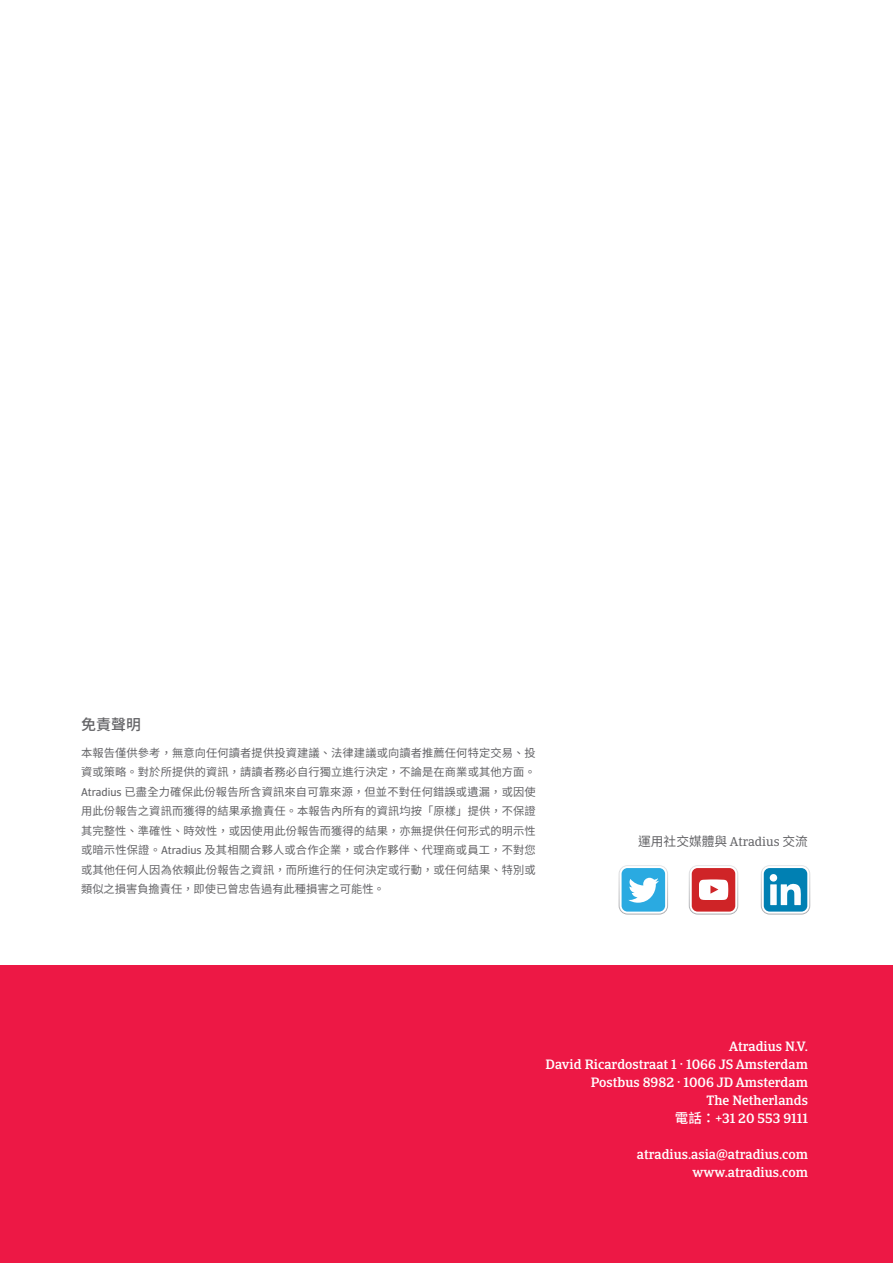
<style>
.page{position:relative;width:893px;height:1263px;background:#fff}
.page>*{position:absolute;margin:0;border:0;box-sizing:border-box;transform-origin:0 0}
.t1{font:500 15px "Noto Sans CJ Ktc";color:#636366}
.t2{font:500 13.5px/18px "Catalana";color:#fff;text-align:right}
.t3{font:12.75px "Noto Sans CJ Ktc";color:#636366}
.t4{font:11.25px/19.5px "Noto Sans CJ Ktc";color:#636366;text-align:justify}
.s1{font-family:"Catalana Sans"}
.s2{font-family:"Catalana"}
.s3{font-family:"Noto Sans CJ Ktc"}
</style>
<div class="page">
<div style="left:0;top:965px;width:893px;height:298px;background:#ed1845"></div>
<svg style="left:619px;top:865px;width:49px;height:49px"></svg>
<svg style="left:620px;top:866px;width:47px;height:47px"></svg>
<div style="left:622px;top:868px;width:43px;height:43px;background:#2aaae1;border-radius:6px"></div>
<svg style="left:628px;top:878px;width:31px;height:25px"></svg>
<svg style="left:689px;top:865px;width:49px;height:49px"></svg>
<svg style="left:690px;top:866px;width:47px;height:47px"></svg>
<div style="left:692px;top:868px;width:43px;height:43px;background:#cf2427;border-radius:6px"></div>
<svg style="left:699px;top:879px;width:29px;height:21px"></svg>
<svg style="left:761px;top:865px;width:49px;height:49px"></svg>
<svg style="left:762px;top:866px;width:47px;height:47px"></svg>
<div style="left:764px;top:868px;width:43px;height:43px;background:#0080b3;border-radius:6px"></div>
<svg style="left:770px;top:874px;width:31px;height:31px"></svg>
<div style="left:770px;top:874px;width:7px;height:7px;background:#fcfdfe;border-radius:50%"></div>
<h1 class="t1" style="left:81px;top:716px;width:62px">免責聲明</h1>
<p class="t4" style="left:81px;top:743px;width:456px">本報告僅供參考，無意向任何讀者提供投資建議、法律建議或向讀者推薦任何特定交易、投資或策略。對於所提供的資訊，請讀者務必自行獨立進行決定，不論是在商業或其他方面。<span class="s1">Atradius</span> 已盡全力確保此份報告所含資訊來自可靠來源，但並不對任何錯誤或遺漏，或因使用此份報告之資訊而獲得的結果承擔責任。本報告內所有的資訊均按「原樣」提供，不保證其完整性、準確性、時效性，或因使用此份報告而獲得的結果，亦無提供任何形式的明示性或暗示性保證。<span class="s1">Atradius</span> 及其相關合夥人或合作企業，或合作夥伴、代理商或員工，不對您或其他任何人因為依賴此份報告之資訊，而所進行的任何決定或行動，或任何結果、特別或類似之損害負擔責任，即使已曾忠告過有此種損害之可能性。</p>
<p class="t3" style="left:638px;top:834px;width:171px">運用社交媒體與 <span class="s2">Atradius</span> 交流</p>
<p class="t2" style="left:546px;top:1038px;width:264px">Atradius N.V.<br>David Ricardostraat 1 · 1066 JS Amsterdam<br>Postbus 8982 · 1006 JD Amsterdam<br>The Netherlands<br><span class="s3">電話：</span>+31 20 553 9111</p>
<p class="t2" style="left:637px;top:1146px;width:173px">atradius.asia@atradius.com www.atradius.com</p>
</div>
